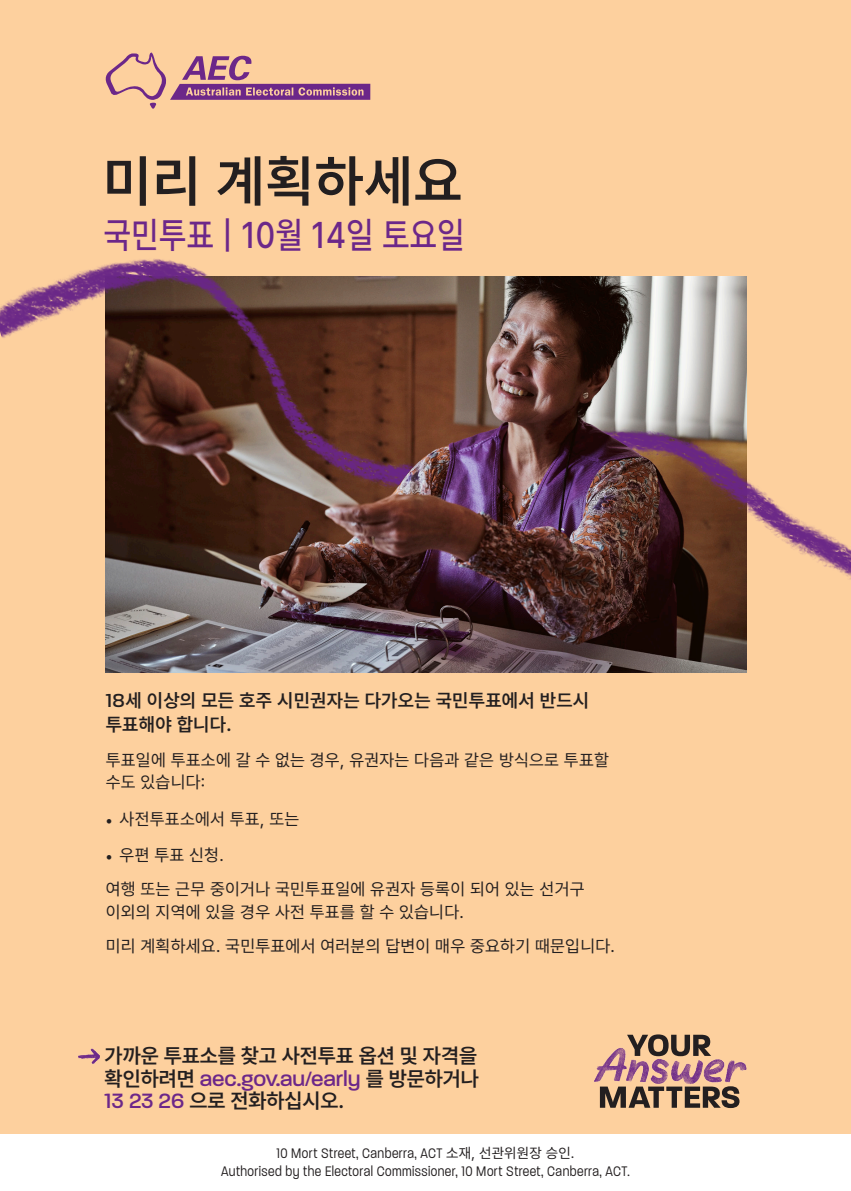
<style>
.page{position:relative;width:851px;height:1191px;background:#fff}
.page>*{position:absolute;margin:0;border:0;box-sizing:border-box;transform-origin:0 0}
.t1{font:600 55.95px "Pretendard";letter-spacing:.015em;color:#231f20}
.t2{font:500 36.9px "Pretendard";letter-spacing:.015em;color:#6c2789;scale:.85 1}
.t3{font:500 22.35px "Paralucent";color:#6c2789}
.t4{font:600 20.85px "Pretendard";color:#231f20}
.t5{font:600 18.75px/24.5px "Pretendard";letter-spacing:.015em;color:#231f20}
.t6{font:17.1px/22.5px "Pretendard";letter-spacing:.015em;color:#231f20}
.t7{font:300 15px "Paralucent Condensed";letter-spacing:.03em;color:#231f20}
.s1{font-family:"Paralucent";font-weight:500;font-size:20.4px}
.s2{font-family:"Minion Pro"}
.s3{font-family:"Pretendard";font-weight:600;font-size:20.85px;color:#231f20}
.s4{font-family:"Paralucent";font-weight:500;font-size:22.35px;color:#6c2789}
.s5{font-family:"Pretendard";font-weight:400;font-size:14.25px}
</style>
<div class="page">
<div style="left:1px;top:0;width:849px;height:1191px;background:#fdd09e"></div>
<img style="left:106px;top:600px;width:640px;height:72px">
<img style="left:0;top:242px;width:850px;height:358px">
<img style="left:106px;top:276px;width:500px;height:229px">
<svg style="left:106px;top:53px;width:264px;height:56px"></svg>
<img style="left:78px;top:1048px;width:22px;height:16px">
<div style="left:0;top:1134px;width:850px;height:57px;background:#fff"></div>
<svg style="left:627px;top:1034px;width:84px;height:11px"></svg>
<svg style="left:599px;top:1086px;width:140px;height:22px"></svg>
<img style="left:594px;top:1045px;width:152px;height:39px">
<p class="t1" style="left:103px;top:141px;width:360px">미리 계획하세요</p>
<p class="t2" style="left:104px;top:208px;width:426px">국민투표 | 10월 14일 토요일</p>
<p class="t5" style="left:106px;top:687px;width:485px"><span class="s1">18</span>세 이상의 모든 호주 시민권자는 다가오는 국민투표에서 반드시 투표해야 합니다.</p>
<p class="t6" style="left:106px;top:748px;width:504px">투표일에 투표소에 갈 수 없는 경우, 유권자는 다음과 같은 방식으로 투표할 수도 있습니다:</p>
<p class="t6" style="left:106px;top:806px;width:195px"><span class="s2">•</span> 사전투표소에서 투표, 또는</p>
<p class="t6" style="left:106px;top:843px;width:119px"><span class="s2">•</span> 우편 투표 신청.</p>
<p class="t6" style="left:106px;top:877px;width:480px">여행 또는 근무 중이거나 국민투표일에 유권자 등록이 되어 있는 선거구 이외의 지역에 있을 경우 사전 투표를 할 수 있습니다.</p>
<p class="t6" style="left:106px;top:934px;width:510px">미리 계획하세요. 국민투표에서 여러분의 답변이 매우 중요하기 때문입니다.</p>
<p class="t4" style="left:105px;top:1040px;width:374px">가까운 투표소를 찾고 사전투표 옵션 및 자격을</p>
<p class="t3" style="left:105px;top:1065px;width:375px"><span class="s3">확인하려면</span> aec.gov.au/early <span class="s3">를 방문하거나</span></p>
<p class="t4" style="left:105px;top:1085px;width:241px"><span class="s4">13 23 26</span> 으로 전화하십시오.</p>
<p class="t7" style="left:276px;top:1144px;width:299px">10 Mort Street, Canberra, ACT <span class="s5">소재, 선관위원장 승인.</span></p>
<p class="t7" style="left:221px;top:1162px;width:410px">Authorised by the Electoral Commissioner, 10 Mort Street, Canberra, ACT.</p>
</div>
